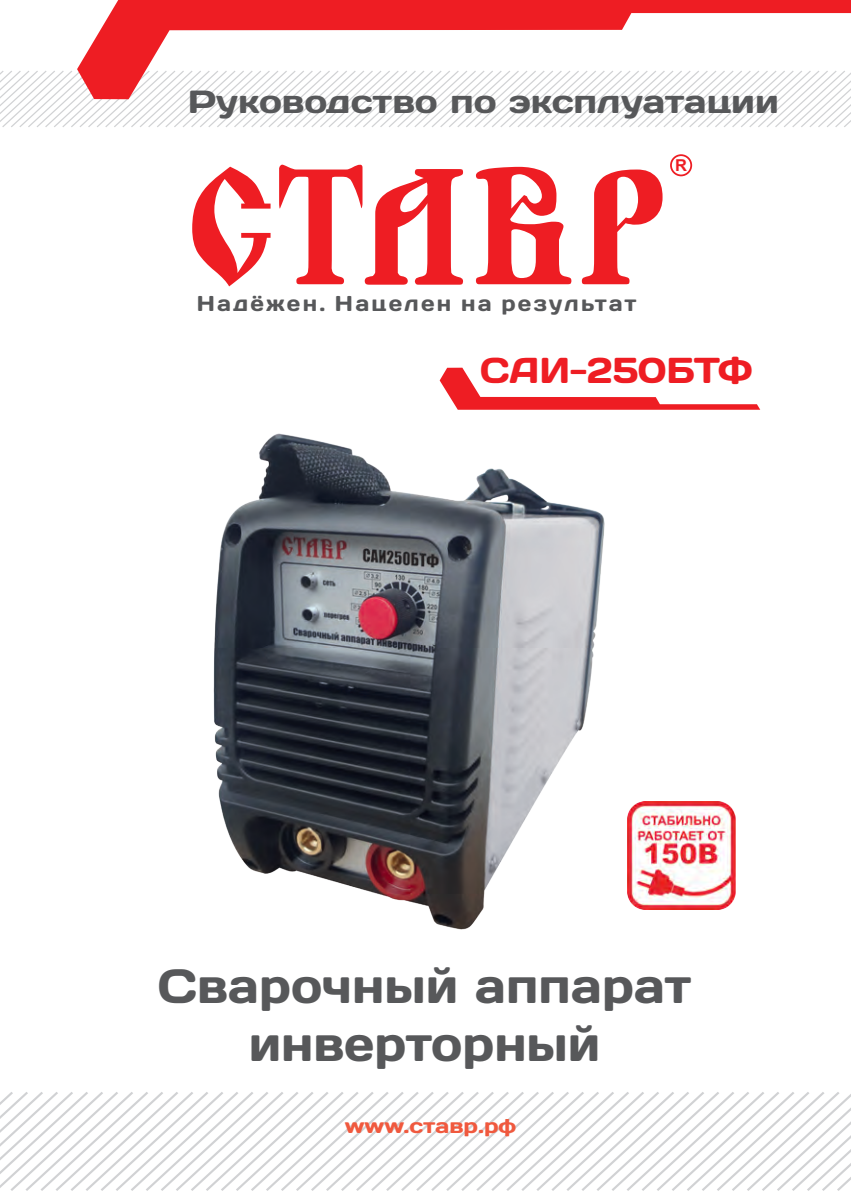
<style>
.page{position:relative;width:851px;height:1191px;background:#fff}
.page>*{position:absolute;margin:0;border:0;box-sizing:border-box;transform-origin:0 0}
.t1{font:48px/57.6px "Days";color:#57585a;text-align:center}
.t2{font:36px "Days";color:#ee1d23}
.t3{font:32px "Days";color:#57585a;scale:1.1 1}
.t4{font:21.4px "Days";letter-spacing:.105em;color:#57585a}
.t5{font:20px "Days";color:#f0593e;scale:1.1 1}
.t6{font:700 16.4px "Arial";color:#ee1d23}
</style>
<div class="page">
<img style="left:213px;top:433px;width:392px;height:497px">
<svg style="left:0;top:1092px;width:850px;height:99px"></svg>
<svg style="left:0;top:71px;width:850px;height:56px"></svg>
<svg style="left:192px;top:165px;width:470px;height:121px"></svg>
<svg style="left:357px;top:164px;width:113px;height:122px"></svg>
<div style="left:670px;top:154px;width:22px;height:22px;border:2px solid #ee1d23;border-radius:50%"></div>
<svg style="left:77px;top:0;width:773px;height:99px"></svg>
<svg style="left:439px;top:367px;width:321px;height:43px"></svg>
<img style="left:627px;top:802px;width:108px;height:107px">
<p class="t3" style="left:188px;top:81px;width:539px">Руководство по эксплуатации</p>
<p class="t6" style="left:675px;top:154px;width:13px">R</p>
<p class="t4" style="left:197px;top:290px;width:441px">Надёжен. Нацелен на результат</p>
<p class="t2" style="left:480px;top:347px;width:274px">САИ-250БТФ</p>
<p class="t1" style="left:158px;top:955px;width:534px">Сварочный аппарат инверторный</p>
<p class="t5" style="left:345px;top:1113px;width:157px">www.ставр.рф</p>
</div>
